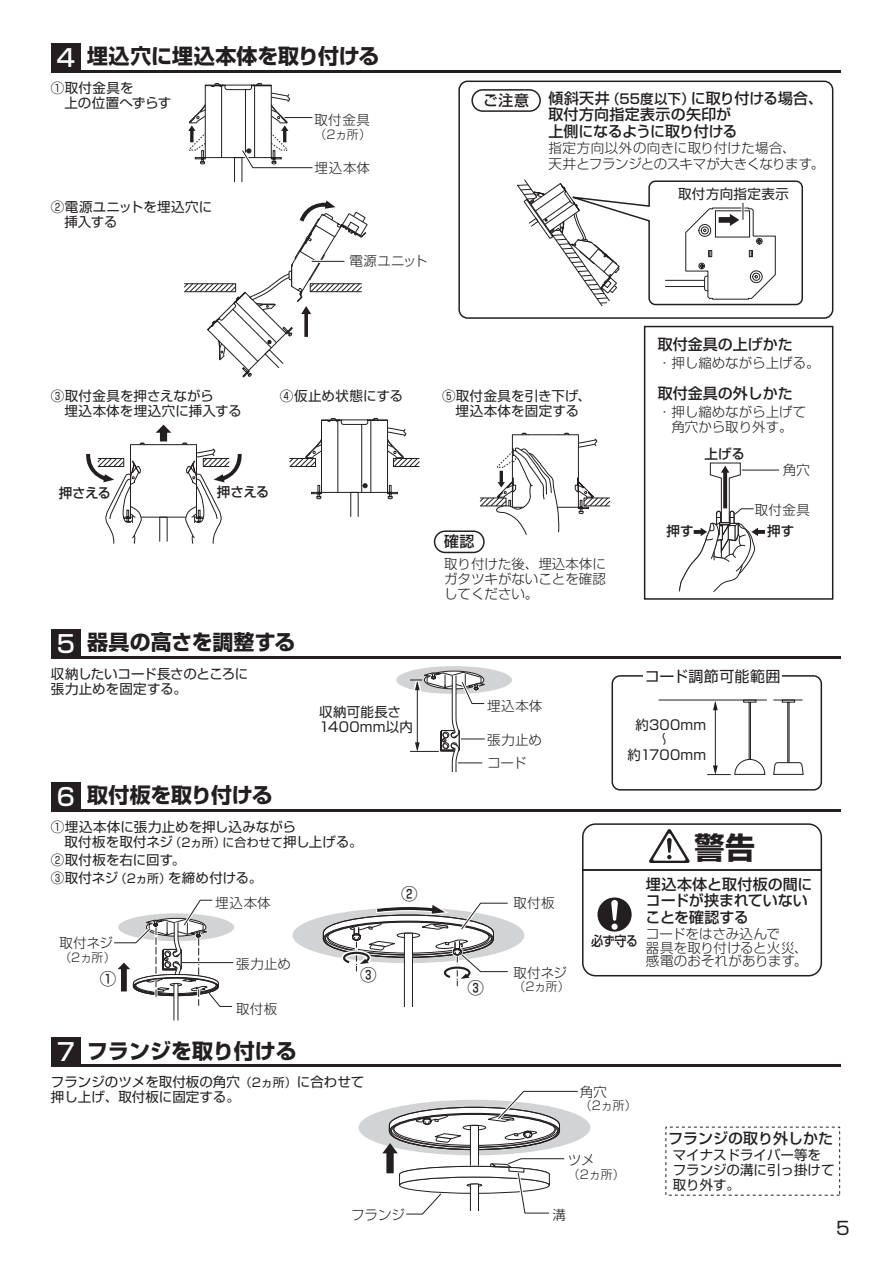
<style>
.page{position:relative;width:893px;height:1263px;background:#fff}
.page>*{position:absolute;margin:0;border:0;box-sizing:border-box;transform-origin:0 0}
.t1{font:30px "Shin Go Pro Bold 90 msp RKSJ H";color:#231f20}
.t2{font:24px "Shin Go Pro Medium 90 msp RKSJ H";color:#fff}
.t3{font:21px "Shin Go Pro Bold 90 msp RKSJ H";color:#231f20}
.t4{font:18px "Shin Go Pro Regular 90 msp RKSJ H";color:#231f20}
.t5{font:16.5px "Shin Go Pro Medium 90 msp RKSJ H";color:#231f20}
.t6{font:15px/16.5px "Shin Go Pro Medium 90 msp RKSJ H";color:#231f20}
.t7{font:15px "Shin Go Pro Regular 90 msp RKSJ H";letter-spacing:.025em;color:#231f20}
.t8{font:13.5px/15px "Shin Go Pro Regular 90 msp RKSJ H";color:#231f20}
.t9{font:13.5px/15px "Shin Go Pro Light 90 msp RKSJ H";color:#231f20}
.t10{font:13.5px "Shin Go Pro Medium 90 msp RKSJ H";letter-spacing:-.015em;color:#231f20}
.t11{font:13.5px "Shin Go Pro Regular 90 msp RKSJ H";letter-spacing:.02em;color:#231f20}
.t12{font:13.5px "Shin Go Pro Regular 90 msp RKSJ H";letter-spacing:.025em;color:#231f20}
.t13{font:13.5px "Shin Go Pro Medium 90 msp RKSJ H";letter-spacing:-.015em;color:#231f20;scale:.9 1}
.t14{font:12px "Shin Go Pro Light 90 msp RKSJ H";letter-spacing:-.03em;color:#231f20}
.s1{font-family:"Shin Go Pro Medium 90 msp RKSJ H";font-size:24px;color:#fff}
.s2{font-size:13.5px}
.s3{font-size:12px}
</style>
<div class="page">
<hr style="left:147px;top:444px;width:30px;height:1px;background:#231f20">
<svg style="left:130px;top:443px;width:18px;height:3px"></svg>
<div style="left:51px;top:43px;width:30px;height:30px;background:#231f20"></div>
<hr style="left:81px;top:71px;width:760px;height:2px;background:#231f20">
<svg style="left:86px;top:454px;width:56px;height:90px"></svg>
<svg style="left:156px;top:425px;width:86px;height:119px"></svg>
<div style="left:434px;top:530px;width:51px;height:23px;border:1px solid #231f20;border-radius:11px"></div>
<svg style="left:458px;top:80px;width:376px;height:520px"></svg>
<svg style="left:678px;top:462px;width:87px;height:131px"></svg>
<hr style="left:742px;top:470px;width:37px;height:1px;background:#231f20">
<div style="left:51px;top:1037px;width:30px;height:30px;background:#231f20"></div>
<hr style="left:81px;top:1065px;width:760px;height:2px;background:#231f20">
<div style="left:358px;top:1100px;width:232px;height:55px;background:#d1d3d4;border-radius:50%"></div>
<svg style="left:382px;top:1090px;width:199px;height:125px"></svg>
<div style="left:51px;top:629px;width:30px;height:30px;background:#231f20"></div>
<hr style="left:81px;top:656px;width:760px;height:3px;background:#231f20">
<div style="left:396px;top:666px;width:116px;height:28px;background:#d1d3d4;border-radius:50%"></div>
<svg style="left:410px;top:671px;width:77px;height:102px"></svg>
<hr style="left:658px;top:700px;width:109px;height:1px;background:#231f20">
<hr style="left:715px;top:703px;width:1px;height:69px;background:#231f20">
<svg style="left:713px;top:701px;width:5px;height:9px"></svg>
<svg style="left:743px;top:700px;width:13px;height:3px"></svg>
<div style="left:749px;top:702px;width:2px;height:59px;border:1px solid #231f20"></div>
<svg style="left:773px;top:700px;width:29px;height:3px"></svg>
<div style="left:787px;top:702px;width:2px;height:61px;border:1px solid #231f20"></div>
<div style="left:611px;top:675px;width:211px;height:116px;border:1px solid #231f20;border-radius:8px"></div>
<div style="left:643px;top:673px;width:139px;height:6px;background:#fff"></div>
<svg style="left:707px;top:759px;width:58px;height:16px"></svg>
<svg style="left:773px;top:762px;width:31px;height:13px"></svg>
<div style="left:51px;top:782px;width:30px;height:30px;background:#231f20"></div>
<hr style="left:81px;top:810px;width:760px;height:2px;background:#231f20">
<svg style="left:582px;top:823px;width:241px;height:154px"></svg>
<div style="left:292px;top:908px;width:232px;height:55px;background:#d1d3d4;border-radius:50%"></div>
<svg style="left:323px;top:902px;width:188px;height:105px"></svg>
<svg style="left:114px;top:899px;width:119px;height:122px"></svg>
<div style="left:234px;top:157px;width:8px;height:25px;border:1px solid #231f20"></div>
<svg style="left:188px;top:83px;width:125px;height:88px"></svg>
<svg style="left:289px;top:418px;width:131px;height:81px"></svg>
<svg style="left:184px;top:201px;width:183px;height:176px"></svg>
<hr style="left:312px;top:260px;width:32px;height:3px;background:#fff">
<hr style="left:312px;top:261px;width:32px;height:1px;background:#231f20">
<svg style="left:516px;top:178px;width:288px;height:129px"></svg>
<h3 class="t3" style="left:57px;top:49px;width:324px"><span class="s1">4</span> 埋込穴に埋込本体を取り付ける</h3>
<p class="t8" style="left:51px;top:82px;width:122px">①取付金具を<br>　上の位置へずらす</p>
<p class="t8" style="left:51px;top:201px;width:163px">②電源ユニットを埋込穴に　挿入する</p>
<p class="t9" style="left:314px;top:115px;width:57px">取付金具</p>
<p class="t14" style="left:314px;top:130px;width:58px">（2ヵ所）</p>
<p class="t9" style="left:314px;top:162px;width:57px">埋込本体</p>
<p class="t9" style="left:349px;top:256px;width:80px">電源ユニット</p>
<p class="t6" style="left:483px;top:94px;width:47px">ご注意</p>
<p class="t6" style="left:548px;top:92px;width:276px">傾斜天井<span class="s2">（55度以下）</span>に取り付ける場合、取付方向指定表示の矢印が<br>上側になるように取り付ける</p>
<p class="t9" style="left:548px;top:142px;width:277px;line-height:16.5px">指定方向以外の向きに取り付けた場合、<br>天井とフランジとのスキマが大きくなります。</p>
<p class="t12" style="left:678px;top:189px;width:112px">取付方向指定表示</p>
<p class="t8" style="left:51px;top:391px;width:192px">③取付金具を押さえながら<br>　埋込本体を埋込穴に挿入する</p>
<p class="t8" style="left:280px;top:391px;width:125px">④仮止め状態にする</p>
<p class="t10" style="left:59px;top:488px;width:54px">押さえる</p>
<p class="t10" style="left:217px;top:487px;width:54px">押さえる</p>
<h3 class="t3" style="left:87px;top:634px;width:210px">器具の高さを調整する</h3>
<h2 class="t2" style="left:57px;top:635px;width:20px">5</h2>
<p class="t8" style="left:51px;top:668px;width:199px">収納したいコード長さのところに張力止めを固定する。</p>
<p class="t8" style="left:442px;top:391px;width:150px">⑤取付金具を引き下げ、　埋込本体を固定する</p>
<p class="t6" style="left:444px;top:535px;width:32px">確認</p>
<p class="t9" style="left:444px;top:558px;width:163px;text-align:justify">取り付けた後、埋込本体にガタツキがないことを確認してください。</p>
<p class="t6" style="left:658px;top:339px;width:136px">取付金具の上げかた</p>
<p class="t9" style="left:658px;top:358px;width:163px">・押し縮めながら上げる。</p>
<p class="t6" style="left:658px;top:387px;width:136px">取付金具の外しかた</p>
<p class="t9" style="left:658px;top:406px;width:150px">・押し縮めながら上げて　角穴から取り外す。</p>
<p class="t10" style="left:704px;top:449px;width:42px">上げる</p>
<p class="t9" style="left:783px;top:464px;width:29px">角穴</p>
<p class="t9" style="left:755px;top:504px;width:57px">取付金具</p>
<p class="t10" style="left:666px;top:526px;width:29px">押す</p>
<p class="t10" style="left:767px;top:526px;width:29px">押す</p>
<p class="t7" style="left:645px;top:671px;width:137px">コード調節可能範囲</p>
<p class="t8" style="left:319px;top:706px;width:84px">収納可能長さ</p>
<p class="t9" style="left:487px;top:700px;width:57px">埋込本体</p>
<p class="t11" style="left:319px;top:722px;width:96px">1400mm以内</p>
<p class="t8" style="left:635px;top:719px;width:72px">約300mm</p>
<p class="t8" style="left:657px;top:733px;width:10px">〜</p>
<p class="t8" style="left:628px;top:749px;width:80px">約1700mm</p>
<p class="t9" style="left:487px;top:730px;width:56px;line-height:23.1px">張力止めコード</p>
<h3 class="t3" style="left:87px;top:787px;width:187px">取付板を取り付ける</h3>
<h2 class="t2" style="left:57px;top:788px;width:20px">6</h2>
<p class="t8" style="left:51px;top:821px;width:313px">①埋込本体に張力止めを押し込みながら<br>　取付板を取付ネジ<span class="s3">（2ヵ所）に合わせて</span>押し上げる。</p>
<p class="t8" style="left:51px;top:853px;width:213px;line-height:18px">②取付板を右に回す。<br>③取付ネジ<span class="s3">（2ヵ所）</span>を締め付ける。</p>
<p class="t5" style="left:401px;top:888px;width:18px">②</p>
<p class="t9" style="left:215px;top:897px;width:57px">埋込本体</p>
<p class="t9" style="left:513px;top:897px;width:43px">取付板</p>
<p class="t9" style="left:59px;top:937px;width:55px">取付ネジ</p>
<p class="t14" style="left:59px;top:953px;width:58px">（2ヵ所）</p>
<p class="t5" style="left:100px;top:973px;width:18px">①</p>
<p class="t9" style="left:236px;top:959px;width:56px">張力止め</p>
<p class="t9" style="left:236px;top:1003px;width:43px">取付板</p>
<p class="t5" style="left:360px;top:969px;width:18px">③</p>
<p class="t9" style="left:513px;top:967px;width:55px">取付ネジ</p>
<p class="t14" style="left:513px;top:982px;width:58px">（2ヵ所）</p>
<p class="t5" style="left:467px;top:981px;width:18px">③</p>
<p class="t13" style="left:591px;top:935px;width:53px">必ず守る</p>
<h1 class="t1" style="left:694px;top:836px;width:62px">警告</h1>
<p class="t6" style="left:646px;top:878px;width:168px">埋込本体と取付板の間にコードが挟まれていないことを確認する</p>
<p class="t9" style="left:646px;top:929px;width:163px;line-height:13.5px">コードをはさみ込んで<br>器具を取り付けると火災、感電のおそれがあります。</p>
<h3 class="t3" style="left:87px;top:1043px;width:211px">フランジを取り付ける</h3>
<h2 class="t2" style="left:57px;top:1043px;width:20px">7</h2>
<p class="t8" style="left:51px;top:1077px;width:315px">フランジのツメを取付板の角穴<span class="s3">（2ヵ所）</span>に合わせて押し上げ、取付板に固定する。</p>
<p class="t9" style="left:580px;top:1086px;width:28px">角穴</p>
<p class="t14" style="left:580px;top:1101px;width:59px">（2ヵ所）</p>
<p class="t9" style="left:568px;top:1154px;width:28px">ツメ</p>
<p class="t14" style="left:568px;top:1170px;width:59px">（2ヵ所）</p>
<p class="t9" style="left:351px;top:1209px;width:55px">フランジ</p>
<p class="t9" style="left:552px;top:1209px;width:15px">溝</p>
<p class="t6" style="left:668px;top:1132px;width:166px">フランジの取り外しかた</p>
<p class="t8" style="left:673px;top:1150px;width:163px">マイナスドライバー等をフランジの溝に引っ掛けて取り外す。</p>
<h3 class="t4" style="left:836px;top:1221px;width:15px">5</h3>
</div>
